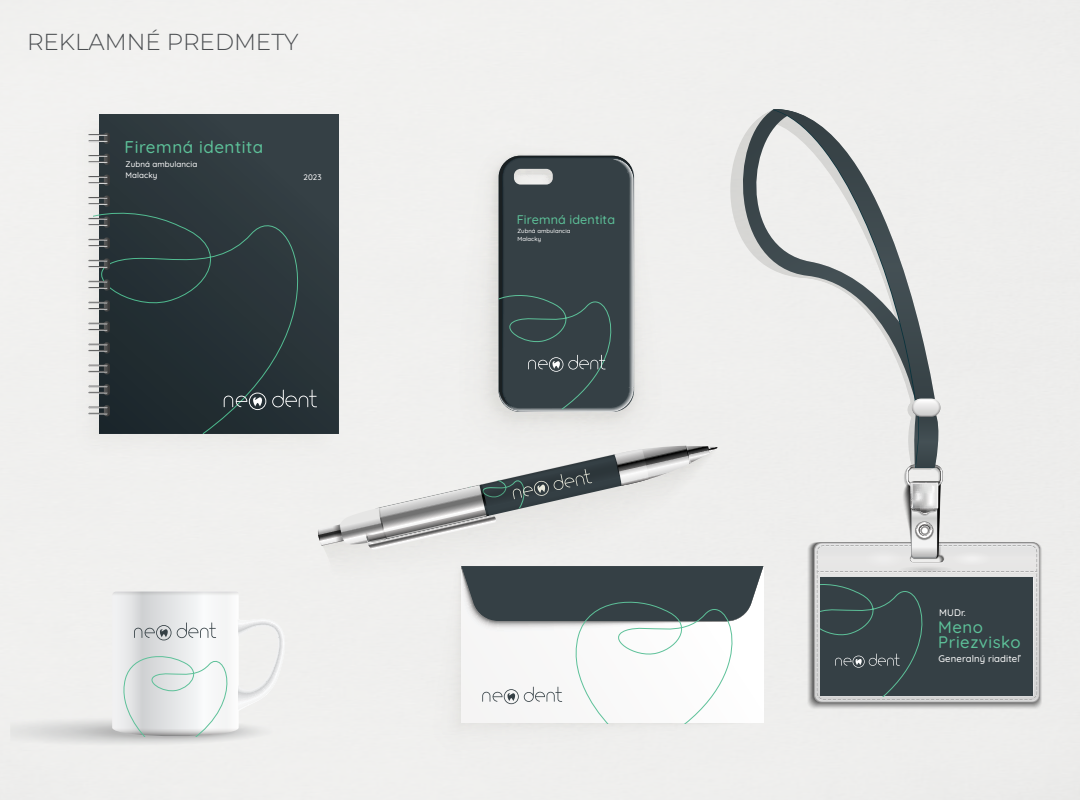
<style>
.page{position:relative;width:1080px;height:800px;background:#fff}
.page>*{position:absolute;margin:0;border:0;box-sizing:border-box;transform-origin:0 0}
.t1{font:300 23px "Montserrat";color:#4b4e51}
.t2{font:500 17px "Quicksand";letter-spacing:.03em;color:#5dc199}
.t3{font:500 16.7px/15.1px "Quicksand";letter-spacing:.03em;color:#5dc199}
.t4{font:500 12.6px "Quicksand";letter-spacing:.01em;color:#5dc199}
.t5{font:500 9.5px "Quicksand";letter-spacing:.01em;color:#fff}
.t6{font:500 8px/11.1px "Quicksand";letter-spacing:.01em;color:#fff}
.t7{font:500 5.9px/8.2px "Quicksand";letter-spacing:.01em;color:#fff}
</style>
<div class="page">
<div style="left:730px;top:109px;width:211px;height:359px;background:#eeeeed"></div>
<svg style="left:727px;top:109px;width:212px;height:294px;background:#d3d4d3"></svg>
<svg style="left:773px;top:109px;width:162px;height:304px;background:#cdcfcf"></svg>
<div style="left:912px;top:399px;width:29px;height:18px;background:#e0e0df;border-radius:9px"></div>
<div style="left:913px;top:399px;width:26px;height:17px;background:#f1f1f1;border-radius:8px"></div>
<div style="left:59px;top:95px;width:292px;height:378px;background:#f0f0ee"></div>
<svg style="left:99px;top:114px;width:240px;height:320px;background:#2a353a"></svg>
<svg style="left:88px;top:133px;width:22px;height:11px"></svg>
<svg style="left:88px;top:154px;width:22px;height:11px"></svg>
<svg style="left:88px;top:175px;width:22px;height:11px"></svg>
<svg style="left:88px;top:196px;width:22px;height:11px"></svg>
<svg style="left:88px;top:217px;width:22px;height:11px"></svg>
<svg style="left:88px;top:238px;width:22px;height:11px"></svg>
<svg style="left:88px;top:258px;width:22px;height:12px"></svg>
<svg style="left:88px;top:279px;width:22px;height:12px"></svg>
<svg style="left:88px;top:300px;width:22px;height:11px"></svg>
<svg style="left:88px;top:321px;width:22px;height:11px"></svg>
<svg style="left:88px;top:342px;width:22px;height:11px"></svg>
<svg style="left:88px;top:363px;width:22px;height:11px"></svg>
<svg style="left:88px;top:384px;width:22px;height:11px"></svg>
<svg style="left:88px;top:405px;width:22px;height:11px"></svg>
<svg style="left:439px;top:135px;width:240px;height:311px"></svg>
<svg style="left:497px;top:153px;width:136px;height:6px"></svg>
<div style="left:421px;top:563px;width:333px;height:200px;background:#efeeed"></div>
<svg style="left:10px;top:592px;width:275px;height:154px"></svg>
<svg style="left:224px;top:393px;width:42px;height:17px"></svg>
<svg style="left:272px;top:390px;width:45px;height:17px"></svg>
<svg style="left:316px;top:446px;width:402px;height:105px;background:#cdcecd"></svg>
<svg style="left:496px;top:159px;width:138px;height:255px;background:#434e52"></svg>
<svg style="left:815px;top:400px;width:224px;height:301px;background:#a2a7a8"></svg>
<svg style="left:457px;top:566px;width:306px;height:157px"></svg>
<h1 class="t1" style="left:27px;top:26px;width:273px">REKLAMNÉ PREDMETY</h1>
<h2 class="t2" style="left:125px;top:134px;width:140px">Firemná identita</h2>
<p class="t6" style="left:126px;top:158px;width:73px">Zubná ambulancia<br>Malacky</p>
<p class="t6" style="left:304px;top:171px;width:20px">2023</p>
<h3 class="t4" style="left:517px;top:210px;width:100px">Firemná identita</h3>
<p class="t7" style="left:517px;top:226px;width:54px">Zubná ambulancia<br>Malacky</p>
<p class="t5" style="left:939px;top:605px;width:28px">MUDr.</p>
<h3 class="t3" style="left:938px;top:618px;width:84px">Meno<br>Priezvisko</h3>
<p class="t5" style="left:939px;top:651px;width:83px">Generalný riaditeľ</p>
</div>
